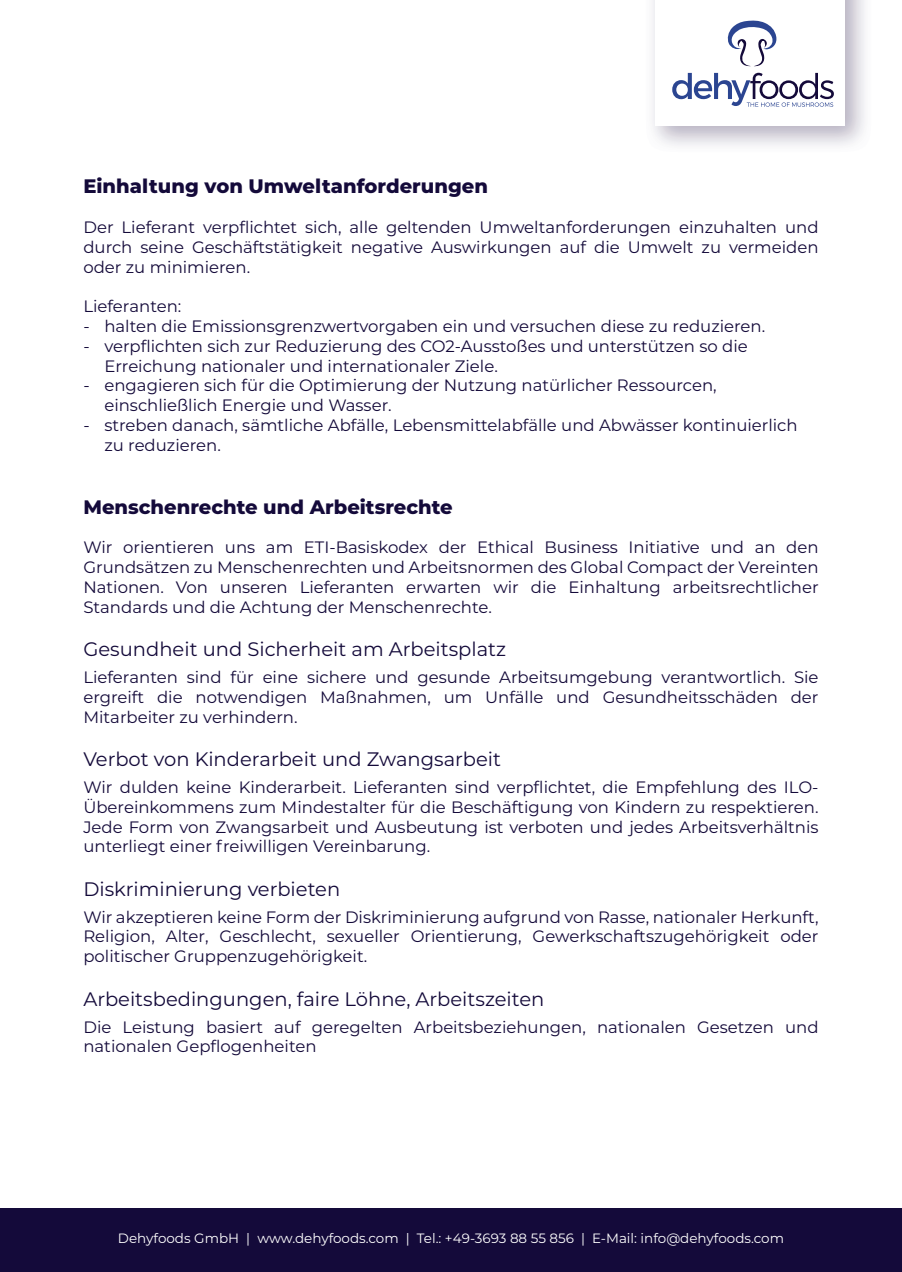
<style>
.page{position:relative;width:902px;height:1272px;background:#fff}
.page>*{position:absolute;margin:0;border:0;box-sizing:border-box;transform-origin:0 0}
.t1{font:19.5px "Montserrat";color:#140a3a}
.t2{font:800 19.5px "Montserrat";color:#140a3a}
.t3{font:16.5px/19.8px "Montserrat";color:#140a3a;text-align:justify}
.t4{font:13.5px "Montserrat";color:#fff}
</style>
<div class="page">
<svg style="left:672px;top:73px;width:161px;height:34px"></svg>
<svg style="left:727px;top:20px;width:50px;height:47px"></svg>
<div style="left:0;top:1208px;width:901px;height:63px;background:#140a3a"></div>
<p class="t2" style="left:83px;top:172px;width:406px">Einhaltung von Umweltanforderungen</p>
<p class="t3" style="left:83px;top:216px;width:736px">Der Lieferant verpflichtet sich, alle geltenden Umweltanforderungen einzuhalten und durch seine Geschäftstätigkeit negative Auswirkungen auf die Umwelt zu vermeiden oder zu minimieren.</p>
<p class="t3" style="left:83px;top:296px;width:99px">Lieferanten:</p>
<p class="t3" style="left:83px;top:315px;width:683px">- halten die Emissionsgrenzwertvorgaben ein und versuchen diese zu reduzieren.</p>
<p class="t3" style="left:104px;top:335px;width:644px;text-indent:-21px">- verpflichten sich zur Reduzierung des CO2-Ausstoßes und unterstützen so die<br>Erreichung nationaler und internationaler Ziele.</p>
<p class="t3" style="left:104px;top:375px;width:613px;text-indent:-21px">- engagieren sich für die Optimierung der Nutzung natürlicher Ressourcen, einschließlich Energie und Wasser.</p>
<p class="t3" style="left:104px;top:414px;width:694px;text-indent:-21px">- streben danach, sämtliche Abfälle, Lebensmittelabfälle und Abwässer kontinuierlich zu reduzieren.</p>
<p class="t2" style="left:83px;top:492px;width:371px">Menschenrechte und Arbeitsrechte</p>
<p class="t3" style="left:83px;top:537px;width:736px">Wir orientieren uns am ETI-Basiskodex der Ethical Business Initiative und an den Grundsätzen zu Menschenrechten und Arbeitsnormen des Global Compact der Vereinten Nationen. Von unseren Lieferanten erwarten wir die Einhaltung arbeitsrechtlicher Standards und die Achtung der Menschenrechte.</p>
<p class="t1" style="left:83px;top:635px;width:424px">Gesundheit und Sicherheit am Arbeitsplatz</p>
<p class="t3" style="left:83px;top:666px;width:736px">Lieferanten sind für eine sichere und gesunde Arbeitsumgebung verantwortlich. Sie ergreift die notwendigen Maßnahmen, um Unfälle und Gesundheitsschäden der Mitarbeiter zu verhindern.</p>
<p class="t1" style="left:83px;top:745px;width:419px">Verbot von Kinderarbeit und Zwangsarbeit</p>
<p class="t3" style="left:83px;top:776px;width:736px">Wir dulden keine Kinderarbeit. Lieferanten sind verpflichtet, die Empfehlung des ILO-Übereinkommens zum Mindestalter für die Beschäftigung von Kindern zu respektieren.<br>Jede Form von Zwangsarbeit und Ausbeutung ist verboten und jedes Arbeitsverhältnis unterliegt einer freiwilligen Vereinbarung.</p>
<p class="t1" style="left:83px;top:875px;width:258px">Diskriminierung verbieten</p>
<p class="t3" style="left:83px;top:906px;width:736px">Wir akzeptieren keine Form der Diskriminierung aufgrund von Rasse, nationaler Herkunft, Religion, Alter, Geschlecht, sexueller Orientierung, Gewerkschaftszugehörigkeit oder politischer Gruppenzugehörigkeit.</p>
<p class="t1" style="left:83px;top:985px;width:462px">Arbeitsbedingungen, faire Löhne, Arbeitszeiten</p>
<p class="t3" style="left:83px;top:1016px;width:736px">Die Leistung basiert auf geregelten Arbeitsbeziehungen, nationalen Gesetzen und nationalen Gepflogenheiten</p>
<p class="t4" style="left:118px;top:1228px;width:667px">Dehyfoods GmbH | www.dehyfoods.com | Tel.: +49-3693 88 55 856 | E-Mail: info@dehyfoods.com</p>
</div>
